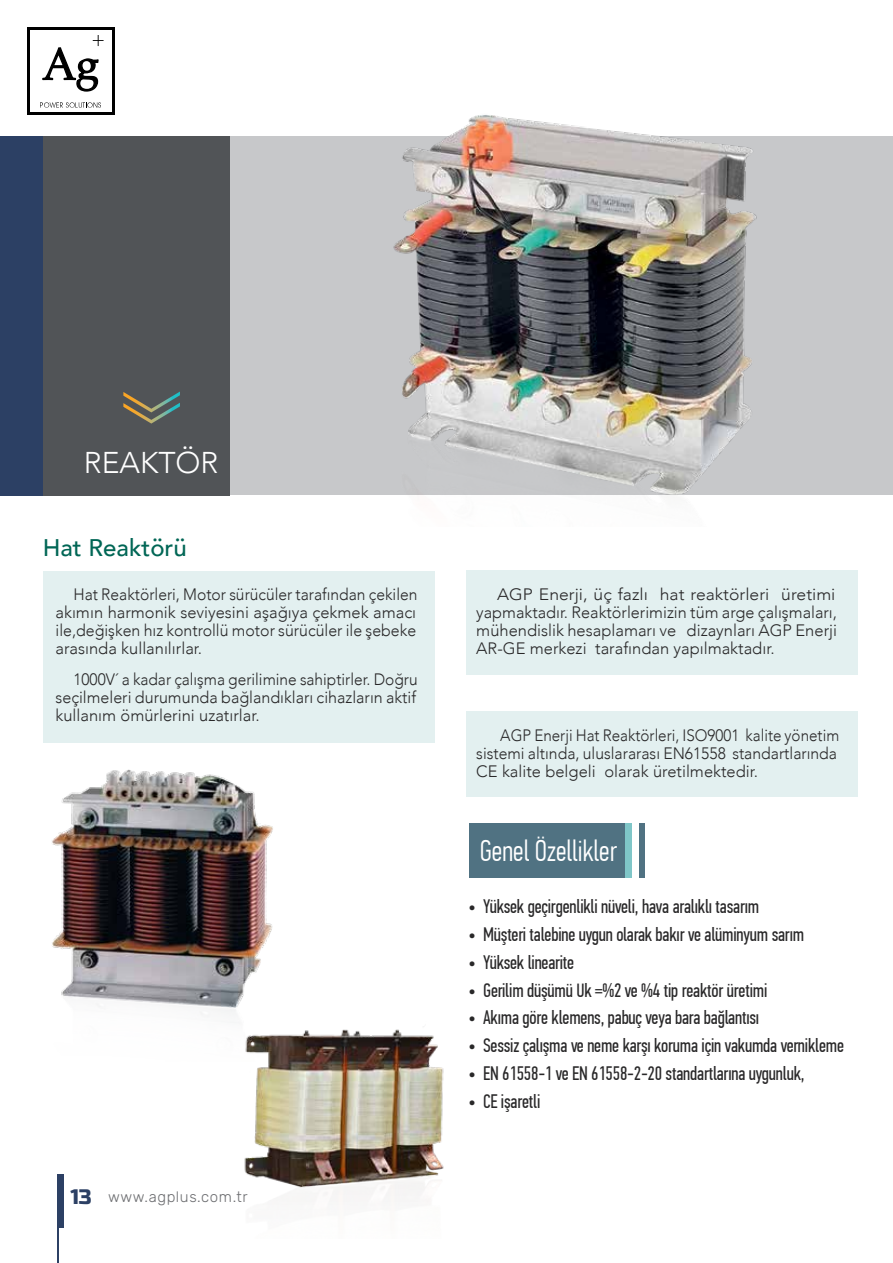
<style>
.page{position:relative;width:893px;height:1263px;background:#fff}
.page>*{position:absolute;margin:0;border:0;box-sizing:border-box;transform-origin:0 0}
.t1{font:300 30px "PF Din Text Comp Pro";color:#fff}
.t2{font:300 30px "Avenir";color:#fff}
.t3{font:500 24px "Avenir";color:#065}
.t4{font:19.5px "PF Din Text Comp Pro";letter-spacing:-.01em;color:#292829}
.t5{font:300 16.5px/18px "Avenir";color:#292829;text-align:justify;scale:1.06 1}
.t6{font:300 16.5px/18px "Avenir";color:#292829;text-align:justify;scale:.95 1}
.t7{font:300 16.5px/18px "Avenir";color:#292829;scale:.92 1}
.t8{font:300 16.5px/18px "Avenir";color:#292829;text-align:justify;scale:.94 1}
.t9{font:300 15px "Rubik";letter-spacing:.04em;color:#6d6e71}
.s1{font-family:"Russo One";font-weight:400;font-size:21px;color:#2c4064}
</style>
<div class="page">
<svg style="left:27px;top:27px;width:87px;height:87px"></svg>
<div style="left:30px;top:30px;width:81px;height:81px;background:#fff"></div>
<svg style="left:40px;top:102px;width:61px;height:6px"></svg>
<svg style="left:42px;top:35px;width:62px;height:57px"></svg>
<img style="left:52px;top:769px;width:221px;height:246px">
<hr style="left:57px;top:1207px;width:1px;height:56px;background:#2c4064">
<div style="left:57px;top:1174px;width:6px;height:54px;background:#2c4064"></div>
<div style="left:230px;top:136px;width:663px;height:359px;background:#c7c8ca"></div>
<div style="left:0;top:136px;width:230px;height:359px;background:#515457"></div>
<div style="left:0;top:136px;width:43px;height:359px;background:#2c4064"></div>
<svg style="left:123px;top:391px;width:57px;height:32px"></svg>
<div style="left:43px;top:571px;width:391px;height:171px;background:#e3f0f0"></div>
<div style="left:466px;top:571px;width:391px;height:104px;background:#e3f0f0"></div>
<div style="left:466px;top:711px;width:391px;height:85px;background:#e3f0f0"></div>
<img style="left:393px;top:115px;width:364px;height:380px">
<img style="left:237px;top:1013px;width:207px;height:183px">
<div style="left:469px;top:824px;width:176px;height:54px;background:#507282"></div>
<div style="left:625px;top:824px;width:7px;height:54px;background:#7fc6c8"></div>
<div style="left:632px;top:824px;width:7px;height:54px;background:#fff"></div>
<h1 class="t2" style="left:84px;top:444px;width:136px">REAKTÖR</h1>
<p class="t3" style="left:43px;top:527px;width:146px">Hat Reaktörü</p>
<p class="t6" style="left:56px;top:586px;width:382px;text-indent:18px">Hat Reaktörleri, Motor sürücüler tarafından çekilen akımın harmonik seviyesini aşağıya çekmek amacı ile,değişken hız kontrollü motor sürücüler ile şebeke arasında kullanılırlar.</p>
<p class="t8" style="left:56px;top:670px;width:387px;text-indent:18px">1000V´ a kadar çalışma gerilimine sahiptirler. Doğru seçilmeleri durumunda bağlandıkları cihazların aktif kullanım ömürlerini uzatırlar.</p>
<p class="t9" style="left:70px;top:1186px;width:179px"><span class="s1">13</span> www.agplus.com.tr</p>
<p class="t5" style="left:476px;top:586px;width:342px;text-indent:21px">AGP Enerji, üç fazlı hat reaktörleri üretimi yapmaktadır. Reaktörlerimizin tüm arge çalışmaları, mühendislik hesaplamarı ve dizaynları AGP Enerji AR-GE merkezi tarafından yapılmaktadır.</p>
<p class="t7" style="left:476px;top:726px;width:396px;text-indent:24px">AGP Enerji Hat Reaktörleri, ISO9001 kalite yönetim sistemi altında, uluslararası EN61558 standartlarında<br>CE kalite belgeli olarak üretilmektedir.</p>
<h1 class="t1" style="left:480px;top:834px;width:139px">Genel Özellikler</h1>
<p class="t4" style="left:468px;top:895px;width:293px">• Yüksek geçirgenlikli nüveli, hava aralıklı tasarım</p>
<p class="t4" style="left:468px;top:923px;width:338px">• Müşteri talebine uygun olarak bakır ve alüminyum sarım</p>
<p class="t4" style="left:468px;top:951px;width:107px">• Yüksek linearite</p>
<p class="t4" style="left:468px;top:979px;width:301px">• Gerilim düşümü Uk =%2 ve %4 tip reaktör üretimi</p>
<p class="t4" style="left:468px;top:1006px;width:293px">• Akıma göre klemens, pabuç veya bara bağlantısı</p>
<p class="t4" style="left:468px;top:1034px;width:377px">• Sessiz çalışma ve neme karşı koruma için vakumda vernikleme</p>
<p class="t4" style="left:468px;top:1062px;width:338px">• EN 61558-1 ve EN 61558-2-20 standartlarına uygunluk,</p>
<p class="t4" style="left:468px;top:1090px;width:74px">• CE işaretli</p>
</div>
